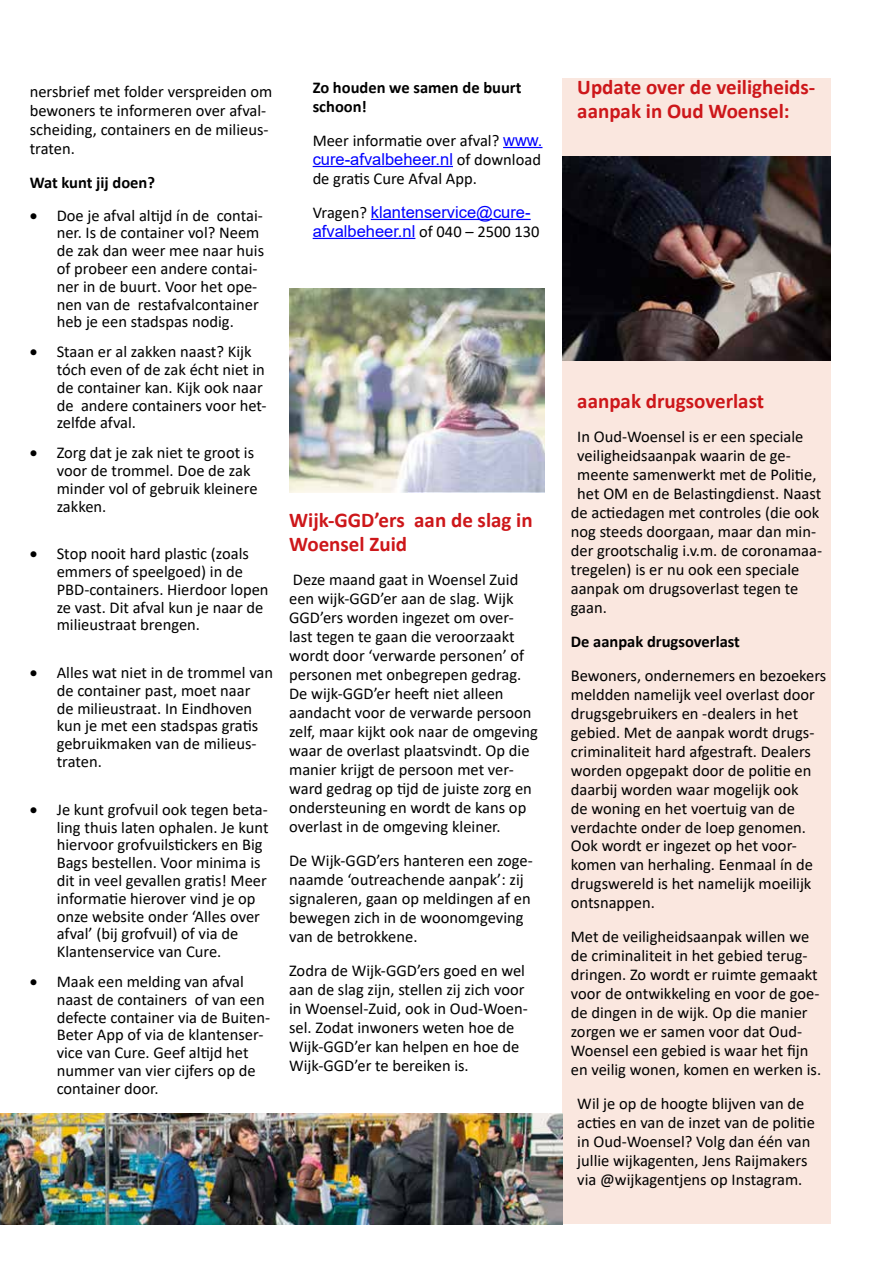
<style>
.page{position:relative;width:893px;height:1263px;background:#fff}
.page>*{position:absolute;margin:0;border:0;box-sizing:border-box;transform-origin:0 0}
.t1{font:700 21px/24.2px "Calibri";color:#cd171a}
.t2{font:16.5px/17.9px "Calibri";color:#000}
.t3{font:16.5px/19px "Arial";color:#00f}
.t4{font:700 16.5px/19px "Calibri";color:#000}
.s1{font-family:"Arial";color:#00f}
.s2{font-family:"Calibri";color:#000}
</style>
<div class="page">
<div style="left:562px;top:78px;width:269px;height:1146px;background:#fae7df"></div>
<hr style="left:503px;top:147px;width:39px;height:1px;background:#00f">
<hr style="left:313px;top:166px;width:140px;height:1px;background:#00f">
<hr style="left:371px;top:219px;width:160px;height:1px;background:#00f">
<hr style="left:313px;top:238px;width:102px;height:1px;background:#00f">
<img style="left:289px;top:288px;width:255px;height:204px">
<img style="left:562px;top:156px;width:269px;height:204px">
<img style="left:0;top:1113px;width:562px;height:111px">
<p class="t2" style="left:30px;top:81px;width:244px;line-height:18.9px">nersbrief met folder verspreiden om bewoners te informeren over afval&shy;scheiding, containers en de milieus&shy;traten.</p>
<p class="t4" style="left:30px;top:172px;width:127px">Wat kunt jij doen?</p>
<p class="t2" style="left:57px;top:206px;width:209px;text-indent:-27px">• Doe je afval altijd ín de contai&shy;ner. Is de container vol? Neem de zak dan weer mee naar huis of probeer een andere contai&shy;ner in de buurt. Voor het ope&shy;nen van de restafvalcontainer heb je een stadspas nodig.</p>
<p class="t2" style="left:57px;top:342px;width:211px;text-indent:-27px">• Staan er al zakken naast? Kijk tóch even of de zak écht niet in de container kan. Kijk ook naar de andere containers voor het&shy;zelfde afval.</p>
<p class="t2" style="left:57px;top:443px;width:202px;text-indent:-27px">• Zorg dat je zak niet te groot is voor de trommel. Doe de zak minder vol of gebruik kleinere zakken.</p>
<p class="t2" style="left:57px;top:544px;width:213px;text-indent:-27px">• Stop nooit hard plastic (zoals emmers of speelgoed) in de<br>PBD-containers. Hierdoor lopen ze vast. Dit afval kun je naar de milieustraat brengen.</p>
<p class="t2" style="left:57px;top:663px;width:218px;text-indent:-27px">• Alles wat niet in de trommel van de container past, moet naar<br>de milieustraat. In Eindhoven kun je met een stadspas gratis gebruikmaken van de milieus&shy;traten.</p>
<p class="t2" style="left:57px;top:800px;width:213px;text-indent:-27px">• Je kunt grofvuil ook tegen beta&shy;ling thuis laten ophalen. Je kunt hiervoor grofvuilstickers en Big<br>Bags bestellen. Voor minima is dit in veel gevallen gratis! Meer informatie hierover vind je op onze website onder ‘Alles over afval’ (bij grofvuil) of via de<br>Klantenservice van Cure.</p>
<p class="t2" style="left:57px;top:972px;width:215px;text-indent:-27px">• Maak een melding van afval naast de containers of van een defecte container via de Buiten-<br>Beter App of via de klantenser&shy;vice van Cure. Geef altijd het nummer van vier cijfers op de container door.</p>
<p class="t4" style="left:313px;top:78px;width:210px">Zo houden we samen de buurt schoon!</p>
<p class="t2" style="left:313px;top:131px;width:231px">Meer informatie over afval? <span class="s1">www.</span></p>
<p class="t3" style="left:313px;top:149px;width:230px">cure-afvalbeheer.nl <span class="s2">of download</span></p>
<p class="t2" style="left:313px;top:169px;width:166px">de gratis Cure Afval App.</p>
<p class="t3" style="left:313px;top:202px;width:228px"><span class="s2">Vragen?</span> klantenservice@cure&shy;afvalbeheer.nl <span class="s2">of 040 – 2500 130</span></p>
<p class="t1" style="left:289px;top:508px;width:245px">Wijk-GGD’ers aan de slag in<br>Woensel Zuid</p>
<p class="t2" style="left:289px;top:570px;width:250px;line-height:18.9px">Deze maand gaat in Woensel Zuid een wijk-GGD’er aan de slag. Wijk GGD’ers worden ingezet om over&shy;last tegen te gaan die veroorzaakt wordt door ‘verwarde personen’ of personen met onbegrepen gedrag.<br>De wijk-GGD’er heeft niet alleen aandacht voor de verwarde persoon zelf, maar kijkt ook naar de omgeving waar de overlast plaatsvindt. Op die manier krijgt de persoon met ver&shy;ward gedrag op tijd de juiste zorg en ondersteuning en wordt de kans op overlast in de omgeving kleiner.</p>
<p class="t2" style="left:289px;top:851px;width:245px;line-height:19px">De Wijk-GGD’ers hanteren een zoge&shy;naamde ‘outreachende aanpak’: zij signaleren, gaan op meldingen af en bewegen zich in de woonomgeving van de betrokkene.</p>
<p class="t2" style="left:289px;top:961px;width:240px;line-height:18.9px">Zodra de Wijk-GGD’ers goed en wel aan de slag zijn, stellen zij zich voor in Woensel-Zuid, ook in Oud-Woen&shy;sel. Zodat inwoners weten hoe de<br>Wijk-GGD’er kan helpen en hoe de<br>Wijk-GGD’er te bereiken is.</p>
<p class="t1" style="left:577px;top:75px;width:239px">Update over de veiligheids&shy;aanpak in Oud Woensel:</p>
<p class="t1" style="left:577px;top:389px;width:188px">aanpak drugsoverlast</p>
<p class="t2" style="left:577px;top:427px;width:228px">In Oud-Woensel is er een speciale</p>
<p class="t2" style="left:577px;top:446px;width:215px">veiligheidsaanpak waarin de ge-</p>
<p class="t2" style="left:577px;top:465px;width:241px">meente samenwerkt met de Politie,</p>
<p class="t2" style="left:577px;top:484px;width:245px">het OM en de Belastingdienst. Naast</p>
<p class="t2" style="left:571px;top:503px;width:250px">de actiedagen met controles (die ook</p>
<p class="t2" style="left:571px;top:522px;width:247px">nog steeds doorgaan, maar dan min-</p>
<p class="t2" style="left:571px;top:541px;width:253px">der grootschalig i.v.m. de coronamaa-</p>
<p class="t2" style="left:571px;top:560px;width:230px">tregelen) is er nu ook een speciale</p>
<p class="t2" style="left:571px;top:579px;width:229px">aanpak om drugsoverlast tegen te</p>
<p class="t2" style="left:571px;top:598px;width:38px">gaan.</p>
<p class="t4" style="left:571px;top:631px;width:171px">De aanpak drugsoverlast</p>
<p class="t2" style="left:571px;top:665px;width:257px;line-height:18.9px">Bewoners, ondernemers en bezoekers meldden namelijk veel overlast door drugsgebruikers en -dealers in het gebied. Met de aanpak wordt drugs&shy;criminaliteit hard afgestraft. Dealers worden opgepakt door de politie en daarbij worden waar mogelijk ook<br>de woning en het voertuig van de verdachte onder de loep genomen.<br>Ook wordt er ingezet op het voor&shy;komen van herhaling. Eenmaal ín de drugswereld is het namelijk moeilijk ontsnappen.</p>
<p class="t2" style="left:571px;top:927px;width:252px;line-height:19px">Met de veiligheidsaanpak willen we de criminaliteit in het gebied terug&shy;dringen. Zo wordt er ruimte gemaakt voor de ontwikkeling en voor de goe&shy;de dingen in de wijk. Op die manier zorgen we er samen voor dat Oud-Woensel een gebied is waar het fijn en veilig wonen, komen en werken is.</p>
<p class="t2" style="left:577px;top:1094px;width:239px;line-height:19px">Wil je op de hoogte blijven van de acties en van de inzet van de politie in Oud-Woensel? Volg dan één van jullie wijkagenten, Jens Raijmakers via @wijkagentjens op Instagram.</p>
</div>
